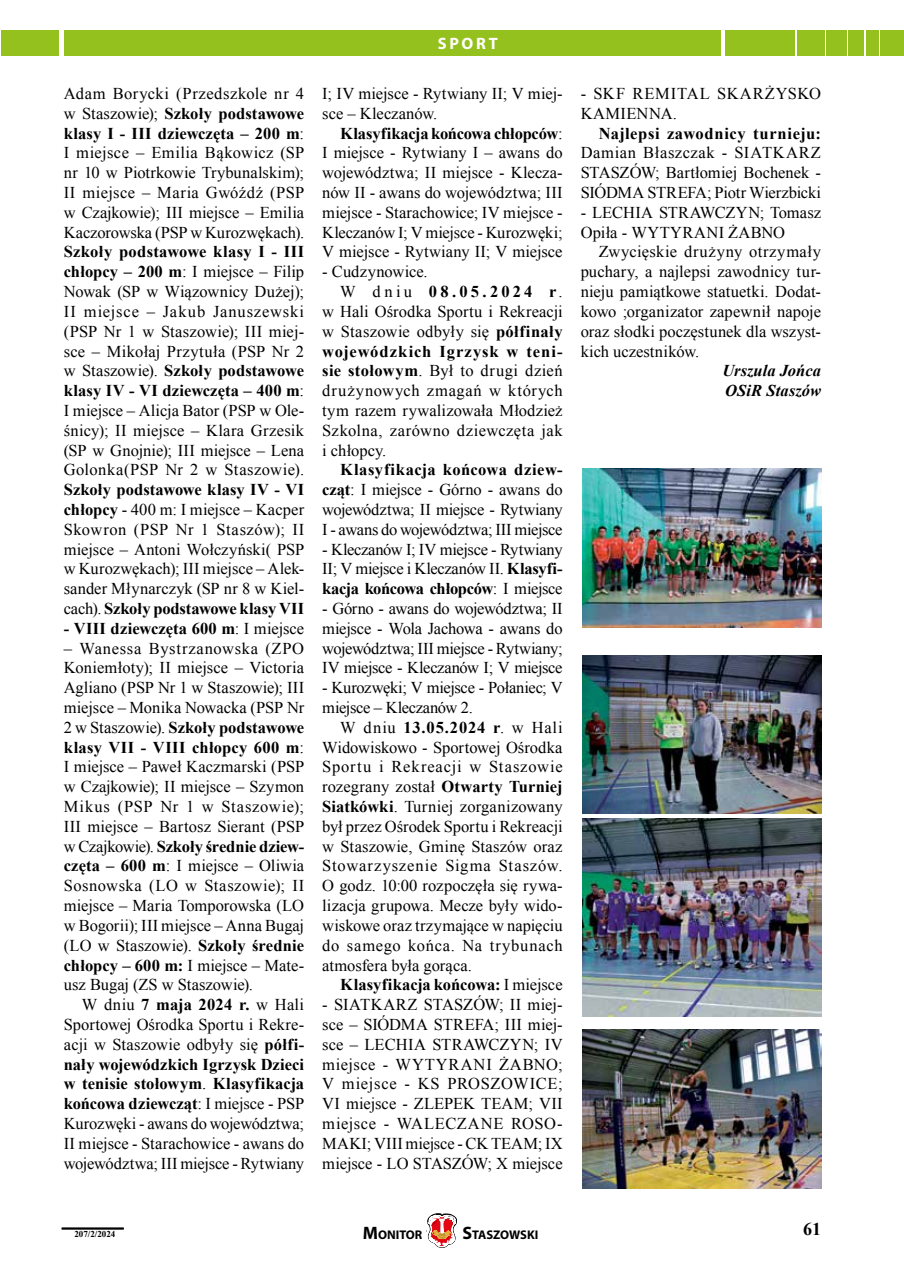
<style>
.page{position:relative;width:904px;height:1276px;background:#fff}
.page>*{position:absolute;margin:0;border:0;box-sizing:border-box;transform-origin:0 0}
.t1{font:700 18px "Times New Roman";color:#000}
.t2{font:16.5px/19.8px "Times New Roman";color:#000;text-align:justify}
.t3{font:16.5px/19.8px "Times New Roman";letter-spacing:.03em;color:#000}
.t4{font:16.5px/19.8px "Times New Roman";letter-spacing:-.02em;color:#000}
.t5{font:700 16.5px "Times New Roman";letter-spacing:.035em;color:#000}
.t6{font:700 16.5px "Times New Roman";letter-spacing:.01em;color:#000}
.t7{font:700 16.5px "Times New Roman";color:#000}
.t8{font:700 16.5px "Times New Roman";letter-spacing:.055em;color:#000}
.t9{font:16.5px "Times New Roman";letter-spacing:.04em;color:#000}
.t10{font:italic 700 16.5px/19.8px "Times New Roman";letter-spacing:.005em;color:#000}
.t11{font:700 16.5px "Myriad Pro";letter-spacing:.165em;color:#fff}
.t12{font:700 12.6px "Myriad Pro";color:#000}
.t13{font:700 9px "Times New Roman";color:#000}
.s1{font-weight:700}
.s2{font-weight:400}
.s3{font-size:18px}
</style>
<div class="page">
<img style="left:583px;top:468px;width:238px;height:159px">
<img style="left:583px;top:655px;width:238px;height:159px">
<img style="left:583px;top:818px;width:238px;height:198px">
<img style="left:583px;top:1029px;width:238px;height:159px">
<svg style="left:427px;top:1213px;width:30px;height:34px"></svg>
<hr style="left:62px;top:1227px;width:62px;height:1px;background:#000">
<hr style="left:62px;top:1228px;width:62px;height:1px;background:#000">
<div style="left:65px;top:30px;width:656px;height:26px;background:#95c11f"></div>
<div style="left:880px;top:30px;width:24px;height:26px;background:#95c11f"></div>
<div style="left:866px;top:30px;width:12px;height:26px;background:#95c11f"></div>
<div style="left:848px;top:30px;width:16px;height:26px;background:#95c11f"></div>
<div style="left:725px;top:30px;width:69px;height:26px;background:#95c11f"></div>
<div style="left:2px;top:30px;width:57px;height:26px;background:#95c11f"></div>
<div style="left:826px;top:30px;width:20px;height:26px;background:#95c11f"></div>
<div style="left:796px;top:30px;width:28px;height:26px;background:#95c11f"></div>
<p class="t2" style="left:64px;top:83px;width:242px">Adam Borycki (Przedszkole nr 4 w Staszowie); <span class="s1">Szkoły podstawowe klasy I - III dziewczęta – 200 m</span>:<br>I miejsce – Emilia Bąkowicz (SP nr 10 w Piotrkowie Trybunalskim); II miejsce – Maria Gwóźdź (PSP w Czajkowie); III miejsce – Emilia Kaczorowska (PSP w Kurozwękach).</p>
<p class="t2" style="left:64px;top:242px;width:242px"><span class="s1">Szkoły podstawowe klasy I - III chłopcy – 200 m</span>: I miejsce – Filip Nowak (SP w Wiązownicy Dużej); II miejsce – Jakub Januszewski (PSP Nr 1 w Staszowie); III miej&shy;sce – Mikołaj Przytuła (PSP Nr 2 w Staszowie). <span class="s1">Szkoły podstawowe klasy IV - VI dziewczęta – 400 m</span>:<br>I miejsce – Alicja Bator (PSP w Ole&shy;śnicy); II miejsce – Klara Grzesik (SP w Gnojnie); III miejsce – Lena Golonka(PSP Nr 2 w Staszowie).</p>
<p class="t2" style="left:64px;top:479px;width:242px"><span class="s1">Szkoły podstawowe klasy IV - VI chłopcy</span> - 400 m: I miejsce – Kacper Skowron (PSP Nr 1 Staszów); II miejsce – Antoni Wołczyński( PSP w Kurozwękach); III miejsce – Alek&shy;sander Młynarczyk (SP nr 8 w Kiel&shy;cach). <span class="s1">Szkoły podstawowe klasy VII</span></p>
<p class="t6" style="left:64px;top:617px;width:242px">- VIII dziewczęta 600 m<span class="s2">: I miejsce</span></p>
<p class="t2" style="left:64px;top:638px;width:242px">– Wanessa Bystrzanowska (ZPO Koniemłoty); II miejsce – Victoria Agliano (PSP Nr 1 w Staszowie); III miejsce – Monika Nowacka (PSP Nr 2 w Staszowie). <span class="s1">Szkoły podstawowe klasy VII - VIII chłopcy 600 m</span>:<br>I miejsce – Paweł Kaczmarski (PSP w Czajkowie); II miejsce – Szymon Mikus (PSP Nr 1 w Staszowie); III miejsce – Bartosz Sierant (PSP w Czajkowie). <span class="s1">Szkoły średnie dziew&shy;częta – 600 m</span>: I miejsce – Oliwia Sosnowska (LO w Staszowie); II miejsce – Maria Tomporowska (LO w Bogorii); III miejsce – Anna Bugaj (LO w Staszowie). <span class="s1">Szkoły średnie chłopcy – 600 m:</span> I miejsce – Mate&shy;usz Bugaj (ZS w Staszowie).</p>
<p class="t2" style="left:64px;top:994px;width:242px;text-indent:18px">W dniu <span class="s1">7 maja 2024 r.</span> w Hali Sportowej Ośrodka Sportu i Rekre&shy;acji w Staszowie odbyły się <span class="s1">półfi&shy;nały wojewódzkich Igrzysk Dzieci w tenisie stołowym</span>. <span class="s1">Klasyfikacja końcowa dziewcząt</span>: I miejsce - PSP Kurozwęki - awans do województwa; II miejsce - Starachowice - awans do województwa; III miejsce - Rytwiany</p>
<p class="t11" style="left:438px;top:33px;width:61px">SPORT</p>
<p class="t2" style="left:322px;top:83px;width:242px">I; IV miejsce - Rytwiany II; V miej&shy;sce – Kleczanów.</p>
<p class="t2" style="left:322px;top:123px;width:242px;text-indent:18px"><span class="s1">Klasyfikacja końcowa chłopców</span>:<br>I miejsce - Rytwiany I – awans do województwa; II miejsce - Klecza&shy;nów II - awans do województwa; III miejsce - Starachowice; IV miejsce - Kleczanów I; V miejsce - Kurozwęki; V miejsce - Rytwiany II; V miejsce</p>
<p class="t2" style="left:322px;top:262px;width:107px">- Cudzynowice.</p>
<p class="t5" style="left:340px;top:280px;width:224px"><span class="s2">W dniu</span> 08.05.2024 r<span class="s2">.</span></p>
<p class="t2" style="left:322px;top:301px;width:242px">w Hali Ośrodka Sportu i Rekreacji</p>
<p class="t2" style="left:322px;top:321px;width:242px">w Staszowie odbyły się <span class="s1">półfinały</span></p>
<p class="t8" style="left:322px;top:339px;width:242px">wojewódzkich Igrzysk w teni-</p>
<p class="t3" style="left:322px;top:361px;width:242px"><span class="s1">sie stołowym</span>. Był to drugi dzień</p>
<p class="t9" style="left:322px;top:379px;width:242px">drużynowych zmagań w których</p>
<p class="t2" style="left:322px;top:400px;width:242px">tym razem rywalizowała Młodzież</p>
<p class="t3" style="left:322px;top:420px;width:242px">Szkolna, zarówno dziewczęta jak</p>
<p class="t2" style="left:322px;top:440px;width:66px">i chłopcy.</p>
<p class="t2" style="left:322px;top:460px;width:242px;text-indent:18px"><span class="s1">Klasyfikacja końcowa dziew&shy;cząt</span>: I miejsce - Górno - awans do województwa; II miejsce - Rytwiany I - awans do województwa; III miejsce</p>
<p class="t2" style="left:322px;top:539px;width:242px">- Kleczanów I; IV miejsce - Rytwiany II; V miejsce i Kleczanów II. <span class="s1">Klasyfi&shy;kacja końcowa chłopców</span>: I miejsce</p>
<p class="t2" style="left:322px;top:598px;width:242px">- Górno - awans do województwa; II miejsce - Wola Jachowa - awans do województwa; III miejsce - Rytwiany; IV miejsce - Kleczanów I; V miejsce</p>
<p class="t4" style="left:322px;top:677px;width:242px">- Kurozwęki; V miejsce - Połaniec; V miejsce – Kleczanów 2.</p>
<p class="t2" style="left:322px;top:717px;width:242px;text-indent:18px">W dniu <span class="s1">13.05.2024 r</span>. w Hali Widowiskowo - Sportowej Ośrodka Sportu i Rekreacji w Staszowie rozegrany został <span class="s1">Otwarty Turniej Siatkówki</span>. Turniej zorganizowany był przez Ośrodek Sportu i Rekreacji w Staszowie, Gminę Staszów oraz Stowarzyszenie Sigma Staszów.<br>O godz. 10:00 rozpoczęła się rywa&shy;lizacja grupowa. Mecze były wido&shy;wiskowe oraz trzymające w napięciu do samego końca. Na trybunach atmosfera była gorąca.</p>
<p class="t7" style="left:340px;top:973px;width:224px">Klasyfikacja końcowa: <span class="s2">I miejsce</span></p>
<p class="t2" style="left:322px;top:994px;width:242px">- SIATKARZ STASZÓW; II miej&shy;sce – SIÓDMA STREFA; III miej&shy;sce – LECHIA STRAWCZYN; IV miejsce - WYTYRANI ŻABNO; V miejsce - KS PROSZOWICE; VI miejsce - ZLEPEK TEAM; VII miejsce - WALECZANE ROSO-MAKI; VIII miejsce - CK TEAM; IX miejsce - LO STASZÓW; X miejsce</p>
<p class="t3" style="left:580px;top:83px;width:242px">- SKF REMITAL SKARŻYSKO<br>KAMIENNA.</p>
<p class="t5" style="left:598px;top:122px;width:224px">Najlepsi zawodnicy turnieju:</p>
<p class="t2" style="left:580px;top:143px;width:242px">Damian Błaszczak - SIATKARZ STASZÓW; Bartłomiej Bochenek - SIÓDMA STREFA; Piotr Wierzbicki</p>
<p class="t2" style="left:580px;top:202px;width:242px">- LECHIA STRAWCZYN; Tomasz<br>Opiła - WYTYRANI ŻABNO</p>
<p class="t2" style="left:580px;top:242px;width:242px;text-indent:18px">Zwycięskie drużyny otrzymały puchary, a najlepsi zawodnicy tur&shy;nieju pamiątkowe statuetki. Dodat&shy;kowo ;organizator zapewnił napoje oraz słodki poczęstunek dla wszyst&shy;kich uczestników.</p>
<p class="t10" style="left:722px;top:360px;width:100px">Urszula Jońca<br>OSiR Staszów</p>
<p class="t13" style="left:74px;top:1227px;width:43px">207/2/2024</p>
<p class="t12" style="left:363px;top:1226px;width:61px"><span class="s3">M</span>ONITOR</p>
<p class="t12" style="left:462px;top:1226px;width:77px"><span class="s3">S</span>TASZOWSKI</p>
<p class="t1" style="left:803px;top:1216px;width:19px">61</p>
</div>
